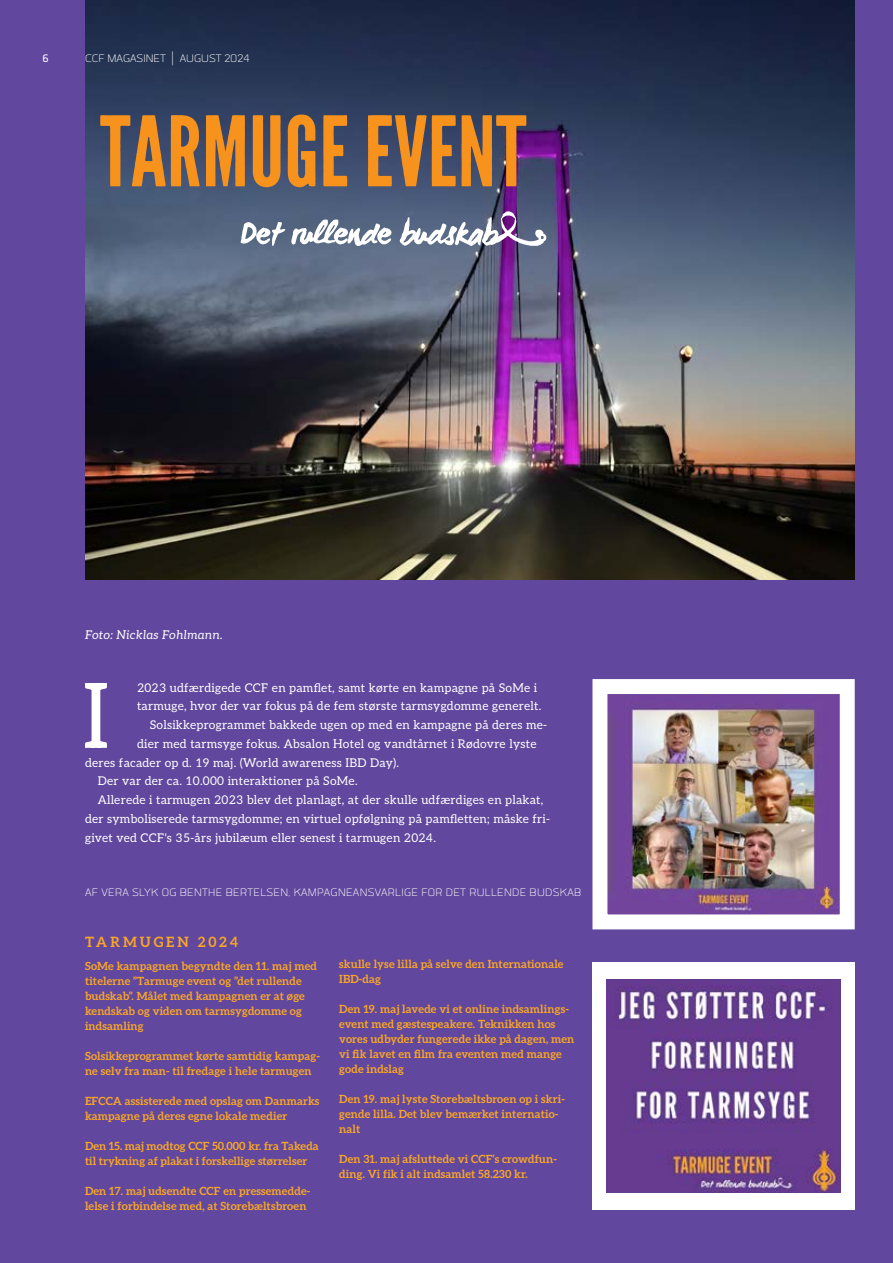
<style>
.page{position:relative;width:893px;height:1263px;background:#61479d}
.page>*{position:absolute;margin:0;border:0;box-sizing:border-box;transform-origin:0 0}
.BRØD_u_indryk{font:90.45px "Aleo";color:#fff}
.BYLINE{font:300 15px "Quan";letter-spacing:.02em;color:#fff}
.BYLINE-2{font:300 15px "Quan";color:#fff}
.t1{font:15px "Quan";color:#fff}
.FAKTA_RUBRIK{font:700 14.25px "Aleo";letter-spacing:.205em;color:#f9a628}
.BRØD_u_indryk-2{font:12px/18.8px "Aleo";letter-spacing:.02em;color:#fff}
.BILLLEDTEXT{font:italic 12px "Aleo";letter-spacing:.02em;color:#fff}
.FAKTA_BRØD{font:700 11.25px/15px "Aleo";letter-spacing:.01em;color:#f9a628}
.s1{font-size:22.5px}
</style>
<div class="page">
<div style="left:592px;top:962px;width:263px;height:247px;background:#fff"></div>
<img style="left:606px;top:979px;width:234px;height:214px">
<img style="left:592px;top:679px;width:263px;height:251px">
<img style="left:85px;top:0;width:770px;height:580px">
<img style="left:85px;top:88px;width:490px;height:191px">
<p class="t1" style="left:43px;top:52px;width:8px">6</p>
<p class="BYLINE-2" style="left:85px;top:52px;width:166px">CCF MAGASINET <span class="s1">|</span> AUGUST 2024</p>
<p class="BILLLEDTEXT" style="left:85px;top:625px;width:139px">Foto: Nicklas Fohlmann.</p>
<p class="BRØD_u_indryk" style="left:82px;top:645px;width:29px">I</p>
<p class="BRØD_u_indryk-2" style="left:137px;top:677px;width:406px">2023 udfærdigede CCF en pamflet, samt kørte en kampagne på SoMe i tarmuge, hvor der var fokus på de fem største tarmsygdomme generelt.</p>
<p class="BRØD_u_indryk-2" style="left:150px;top:715px;width:399px">Solsikkeprogrammet bakkede ugen op med en kampagne på deres me-</p>
<p class="BRØD_u_indryk-2" style="left:137px;top:734px;width:401px">dier med tarmsyge fokus. Absalon Hotel og vandtårnet i Rødovre lyste</p>
<p class="BRØD_u_indryk-2" style="left:85px;top:752px;width:316px">deres facader op d. 19 maj. (World awareness IBD Day).</p>
<p class="BRØD_u_indryk-2" style="left:98px;top:771px;width:261px">Der var der ca. 10.000 interaktioner på SoMe.</p>
<p class="BRØD_u_indryk-2" style="left:85px;top:790px;width:466px;text-indent:13px">Allerede i tarmugen 2023 blev det planlagt, at der skulle udfærdiges en plakat, der symboliserede tarmsygdomme; en virtuel opfølgning på pamfletten; måske fri&shy;givet ved CCF's 35-års jubilæum eller senest i tarmugen 2024.</p>
<p class="BYLINE" style="left:85px;top:886px;width:498px">AF VERA SLYK OG BENTHE BERTELSEN, KAMPAGNEANSVARLIGE FOR DET RULLENDE BUDSKAB</p>
<p class="FAKTA_RUBRIK" style="left:85px;top:933px;width:155px">TARMUGEN 2024</p>
<p class="FAKTA_BRØD" style="left:85px;top:958px;width:234px">SoMe kampagnen begyndte den 11. maj med titelerne ”Tarmuge event og ”det rullende budskab”. Målet med kampagnen er at øge kendskab og viden om tarmsygdomme og indsamling</p>
<p class="FAKTA_BRØD" style="left:85px;top:1048px;width:237px">Solsikkeprogrammet kørte samtidig kampag&shy;ne selv fra man- til fredage i hele tarmugen</p>
<p class="FAKTA_BRØD" style="left:85px;top:1093px;width:236px">EFCCA assisterede med opslag om Danmarks kampagne på deres egne lokale medier</p>
<p class="FAKTA_BRØD" style="left:85px;top:1138px;width:235px">Den 15. maj modtog CCF 50.000 kr. fra Takeda til trykning af plakat i forskellige størrelser</p>
<p class="FAKTA_BRØD" style="left:85px;top:1183px;width:227px">Den 17. maj udsendte CCF en pressemedde&shy;lelse i forbindelse med, at Storebæltsbroen</p>
<p class="FAKTA_BRØD" style="left:339px;top:957px;width:226px">skulle lyse lilla på selve den Internationale<br>IBD-dag</p>
<p class="FAKTA_BRØD" style="left:339px;top:1002px;width:237px">Den 19. maj lavede vi et online indsamlings&shy;event med gæstespeakere. Teknikken hos vores udbyder fungerede ikke på dagen, men vi fik lavet en film fra eventen med mange gode indslag</p>
<p class="FAKTA_BRØD" style="left:339px;top:1092px;width:227px">Den 19. maj lyste Storebæltsbroen op i skri&shy;gende lilla. Det blev bemærket internatio&shy;nalt</p>
<p class="FAKTA_BRØD" style="left:339px;top:1152px;width:219px">Den 31. maj afsluttede vi CCF’s crowdfun&shy;ding. Vi fik i alt indsamlet 58.230 kr.</p>
</div>
